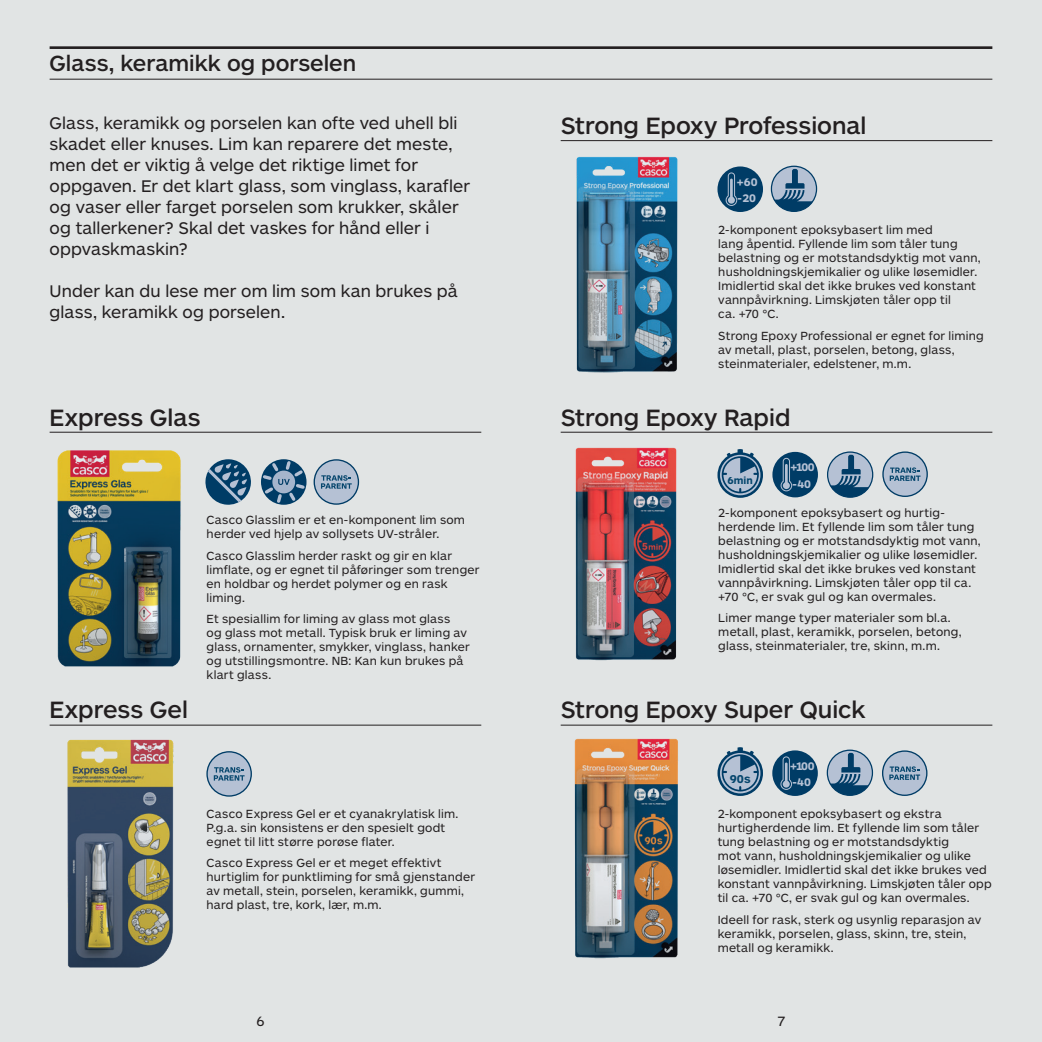
<style>
.page{position:relative;width:1042px;height:1042px;background:#e1e4e4}
.page>*{position:absolute;margin:0;border:0;box-sizing:border-box;transform-origin:0 0}
.t1{font:500 24.5px "ARS Maquette";color:#231f20}
.t2{font:500 22.75px "ARS Maquette";color:#231f20}
.t3{font:17.5px/21px "ARS Maquette";letter-spacing:.005em;color:#231f20}
.t4{font:14px "ARS Maquette";color:#231f20}
.t5{font:12.25px/14px "ARS Maquette";letter-spacing:.02em;color:#231f20}
.t6{font:700 11.9px "ARS Maquette";color:#06466d}
.t7{font:700 11.38px/16.4px "ARS Maquette";letter-spacing:-.01em;color:#b5c1d4}
.t8{font:700 10.5px "ARS Maquette";color:#06466d}
</style>
<div class="page">
<hr style="left:50px;top:46px;width:942px;height:3px;background:#231f20">
<hr style="left:50px;top:79px;width:942px;height:1px;background:#231f20">
<hr style="left:561px;top:432px;width:431px;height:1px;background:#231f20">
<hr style="left:50px;top:432px;width:431px;height:1px;background:#231f20">
<hr style="left:50px;top:725px;width:431px;height:1px;background:#231f20">
<img style="left:57px;top:450px;width:124px;height:217px">
<img style="left:575px;top:447px;width:102px;height:214px">
<img style="left:67px;top:739px;width:107px;height:229px">
<svg style="left:205px;top:459px;width:46px;height:46px"></svg>
<svg style="left:314px;top:459px;width:45px;height:46px"></svg>
<svg style="left:261px;top:459px;width:46px;height:46px"></svg>
<svg style="left:206px;top:751px;width:46px;height:45px"></svg>
<hr style="left:561px;top:140px;width:431px;height:1px;background:#231f20">
<img style="left:576px;top:156px;width:102px;height:217px">
<div style="left:717px;top:166px;width:46px;height:46px;background:#003c66;border-radius:50%"></div>
<svg style="left:725px;top:172px;width:13px;height:34px"></svg>
<svg style="left:771px;top:166px;width:46px;height:46px"></svg>
<svg style="left:827px;top:451px;width:46px;height:47px"></svg>
<svg style="left:717px;top:449px;width:46px;height:49px"></svg>
<div style="left:722px;top:456px;width:37px;height:37px;border:2px solid #003c66;border-radius:50%"></div>
<div style="left:772px;top:452px;width:46px;height:45px;background:#003c66;border-radius:50%"></div>
<svg style="left:780px;top:457px;width:12px;height:35px"></svg>
<hr style="left:561px;top:725px;width:431px;height:1px;background:#231f20">
<img style="left:574px;top:738px;width:104px;height:221px">
<svg style="left:827px;top:749px;width:46px;height:47px"></svg>
<svg style="left:717px;top:747px;width:46px;height:49px"></svg>
<div style="left:722px;top:754px;width:37px;height:37px;border:2px solid #003c66;border-radius:50%"></div>
<div style="left:772px;top:750px;width:46px;height:46px;background:#003c66;border-radius:50%"></div>
<svg style="left:780px;top:756px;width:12px;height:34px"></svg>
<svg style="left:882px;top:750px;width:45px;height:46px"></svg>
<svg style="left:882px;top:451px;width:46px;height:46px"></svg>
<h2 class="t2" style="left:50px;top:52px;width:308px">Glass, keramikk og porselen</h2>
<p class="t3" style="left:50px;top:113px;width:422px">Glass, keramikk og porselen kan ofte ved uhell bli skadet eller knuses. Lim kan reparere det meste, men det er viktig å velge det riktige limet for oppgaven. Er det klart glass, som vinglass, karafler og vaser eller farget porselen som krukker, skåler og tallerkener? Skal det vaskes for hånd eller i oppvaskmaskin?</p>
<h3 class="t3" style="left:50px;top:281px;width:410px">Under kan du lese mer om lim som kan brukes på glass, keramikk og porselen.</h3>
<h1 class="t1" style="left:561px;top:113px;width:307px">Strong Epoxy Professional</h1>
<p class="t7" style="left:737px;top:174px;width:22px">+60 -20</p>
<p class="t5" style="left:718px;top:223px;width:264px">2-komponent epoksybasert lim med<br>lang åpentid. Fyllende lim som tåler tung belastning og er motstandsdyktig mot vann, husholdningskjemikalier og ulike løsemidler.<br>Imidlertid skal det ikke brukes ved konstant vannpåvirkning. Limskjøten tåler opp til<br>ca. +70 °C.</p>
<p class="t5" style="left:718px;top:329px;width:267px">Strong Epoxy Professional er egnet for liming av metall, plast, porselen, betong, glass, steinmaterialer, edelstener, m.m.</p>
<h1 class="t1" style="left:50px;top:405px;width:152px">Express Glas</h1>
<h1 class="t1" style="left:561px;top:405px;width:231px">Strong Epoxy Rapid</h1>
<h1 class="t1" style="left:50px;top:697px;width:140px">Express Gel</h1>
<p class="t5" style="left:207px;top:513px;width:260px">Casco Glasslim er et en-komponent lim som herder ved hjelp av sollysets UV-stråler.</p>
<p class="t5" style="left:207px;top:549px;width:274px">Casco Glasslim herder raskt og gir en klar limflate, og er egnet til påføringer som trenger en holdbar og herdet polymer og en rask liming.</p>
<p class="t5" style="left:207px;top:612px;width:265px">Et spesiallim for liming av glass mot glass<br>og glass mot metall. Typisk bruk er liming av glass, ornamenter, smykker, vinglass, hanker og utstillingsmontre. NB: Kan kun brukes på klart glass.</p>
<p class="t5" style="left:207px;top:806px;width:253px">Casco Express Gel er et cyanakrylatisk lim.<br>P.g.a. sin konsistens er den spesielt godt egnet til litt større porøse flater.</p>
<p class="t5" style="left:207px;top:856px;width:270px">Casco Express Gel er et meget effektivt hurtiglim for punktliming for små gjenstander av metall, stein, porselen, keramikk, gummi, hard plast, tre, kork, lær, m.m.</p>
<p class="t8" style="left:727px;top:475px;width:27px">6min</p>
<p class="t7" style="left:790px;top:459px;width:26px">+100 -40</p>
<p class="t5" style="left:718px;top:506px;width:264px">2-komponent epoksybasert og hurtig&shy;herdende lim. Et fyllende lim som tåler tung belastning og er motstandsdyktig mot vann, husholdningskjemikalier og ulike løsemidler.<br>Imidlertid skal det ikke brukes ved konstant vannpåvirkning. Limskjøten tåler opp til ca. +70 °C, er svak gul og kan overmales.</p>
<p class="t5" style="left:718px;top:611px;width:245px">Limer mange typer materialer som bl.a. metall, plast, keramikk, porselen, betong, glass, steinmaterialer, tre, skinn, m.m.</p>
<h1 class="t1" style="left:561px;top:697px;width:306px">Strong Epoxy Super Quick</h1>
<p class="t6" style="left:730px;top:772px;width:22px">90s</p>
<p class="t7" style="left:790px;top:758px;width:26px">+100 -40</p>
<p class="t5" style="left:718px;top:807px;width:275px">2-komponent epoksybasert og ekstra hurtigherdende lim. Et fyllende lim som tåler tung belastning og er motstandsdyktig<br>mot vann, husholdningskjemikalier og ulike løsemidler. Imidlertid skal det ikke brukes ved konstant vannpåvirkning. Limskjøten tåler opp til ca. +70 °C, er svak gul og kan overmales.</p>
<p class="t5" style="left:718px;top:912px;width:265px">Ideell for rask, sterk og usynlig reparasjon av keramikk, porselen, glass, skinn, tre, stein, metall og keramikk.</p>
<p class="t4" style="left:256px;top:1013px;width:10px">6</p>
<p class="t4" style="left:777px;top:1013px;width:10px">7</p>
</div>
